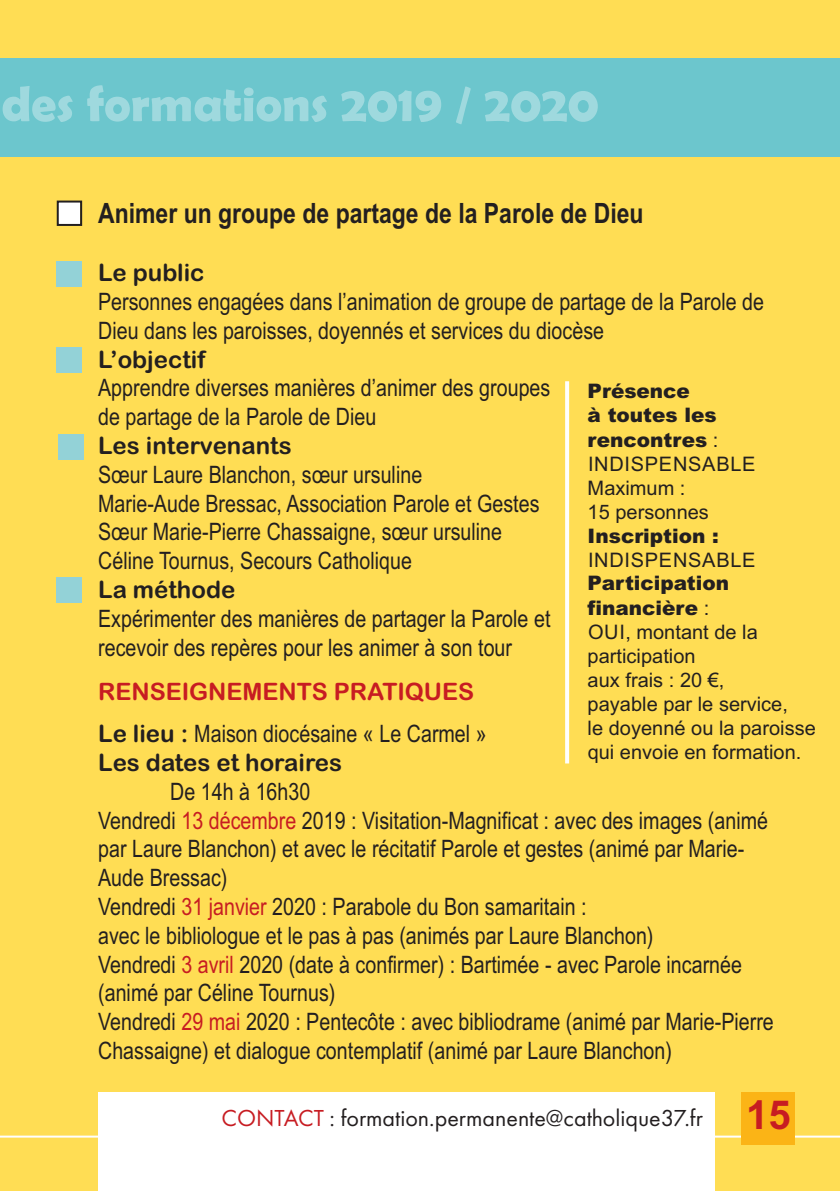
<style>
.page{position:relative;width:840px;height:1191px;background:#fff}
.page>*{position:absolute;margin:0;border:0;box-sizing:border-box;transform-origin:0 0}
.t1{font:700 50px "Berlin Sans FB Demi";color:rgb(255 255 255/.35)}
.t2{font:700 40px "Arial";color:#c71c22}
.t3{font:700 28px "Arial Narrow";color:#231f20}
.t4{font:24px/28.8px "Arial Narrow";color:#231f20}
.t5{font:24px "Arial Rounded MT Bold";color:#231f20}
.t6{font:24px "Futura PT";color:#231f20}
.t7{font:24px "Arial Rounded MT Bold";color:#c71c22}
.t8{font:20px/24px "Arial";color:#231f20}
.t9{font:20px/24px "Arial";letter-spacing:.02em;color:#231f20}
.t10{font:20px "Arial";letter-spacing:.035em;color:#231f20}
.t11{font:900 20px "Arial";color:#231f20}
.s1{font-weight:900}
.s2{font-family:"Arial Rounded MT Bold"}
.s3{color:#c71c22}
</style>
<div class="page">
<div style="left:0;top:0;width:839px;height:1191px;background:#ffdd54"></div>
<hr style="left:0;top:1135px;width:839px;height:2px;background:#fff">
<div style="left:0;top:58px;width:839px;height:98px;background:#6cc6cd"></div>
<div style="left:741px;top:1092px;width:53px;height:53px;background:#fbb416"></div>
<div style="left:59px;top:202px;width:21px;height:22px;background:#fff"></div>
<div style="left:57px;top:200px;width:25px;height:26px;border:2px solid #231f20"></div>
<div style="left:57px;top:262px;width:25px;height:25px;background:#93d2d7"></div>
<div style="left:59px;top:434px;width:25px;height:26px;background:#93d2d7"></div>
<div style="left:57px;top:347px;width:25px;height:25px;background:#93d2d7"></div>
<div style="left:57px;top:577px;width:25px;height:25px;background:#93d2d7"></div>
<svg style="left:565px;top:381px;width:4px;height:382px;background:#fffdf9"></svg>
<div style="left:98px;top:1092px;width:616px;height:99px;background:#fff"></div>
<h1 class="t1" style="left:2px;top:75px;width:598px">des formations 2019 / 2020</h1>
<p class="t3" style="left:98px;top:196px;width:546px">Animer un groupe de partage de la Parole de Dieu</p>
<p class="t5" style="left:98px;top:259px;width:108px">Le public</p>
<p class="t4" style="left:98px;top:287px;width:667px">Personnes engagées dans l’animation de groupe de partage de la Parole de<br>Dieu dans les paroisses, doyennés et services du diocèse</p>
<p class="t5" style="left:98px;top:345px;width:109px">L’objectif</p>
<p class="t4" style="left:98px;top:374px;width:453px">Apprendre diverses manières d’animer des groupes de partage de la Parole de Dieu</p>
<p class="t5" style="left:98px;top:432px;width:195px">Les intervenants</p>
<p class="t4" style="left:98px;top:460px;width:442px">Sœur Laure Blanchon, sœur ursuline<br>Marie-Aude Bressac, Association Parole et Gestes Sœur Marie-Pierre Chassaigne, sœur ursuline Céline Tournus, Secours Catholique</p>
<p class="t5" style="left:98px;top:576px;width:138px">La méthode</p>
<p class="t4" style="left:98px;top:604px;width:453px">Expérimenter des manières de partager la Parole et recevoir des repères pour les animer à son tour</p>
<p class="t9" style="left:587px;top:379px;width:169px"><span class="s1">Présence<br>à toutes les rencontres</span> :<br>INdIsPENsABLE maximum :<br>15 personnes</p>
<p class="t11" style="left:587px;top:524px;width:133px">Inscription :</p>
<p class="t10" style="left:587px;top:548px;width:169px">INdIsPENsABLE</p>
<p class="t8" style="left:587px;top:571px;width:229px"><span class="s1">Participation financière</span> :<br>OuI, montant de la participation<br>aux frais : 20 €,<br>payable par le service,<br>le doyenné ou la paroisse qui envoie en formation.</p>
<p class="t7" style="left:98px;top:677px;width:377px">RENSEIGNEMENTS PRATIQUES</p>
<p class="t4" style="left:98px;top:719px;width:390px"><span class="s2">Le lieu :</span> Maison diocésaine « Le Carmel »</p>
<p class="t5" style="left:98px;top:748px;width:245px">Les dates et horaires</p>
<p class="t4" style="left:98px;top:777px;width:677px;text-indent:72px">De 14h à 16h30<br>Vendredi <span class="s3">13 décembre</span> 2019 : Visitation-Magnificat : avec des images (animé par Laure Blanchon) et avec le récitatif Parole et gestes (animé par Marie-Aude Bressac)<br>Vendredi <span class="s3">31 janvier</span> 2020 : Parabole du Bon samaritain :<br>avec le bibliologue et le pas à pas (animés par Laure Blanchon)<br>Vendredi <span class="s3">3 avril</span> 2020 (date à confirmer) : Bartimée - avec Parole incarnée (animé par Céline Tournus)<br>Vendredi <span class="s3">29 mai</span> 2020 : Pentecôte : avec bibliodrame (animé par Marie-Pierre Chassaigne) et dialogue contemplatif (animé par Laure Blanchon)</p>
<p class="t6" style="left:221px;top:1108px;width:482px"><span class="s3">CONTACT</span> : formation.permanente@catholique37.fr</p>
<h2 class="t2" style="left:745px;top:1092px;width:46px">15</h2>
</div>
